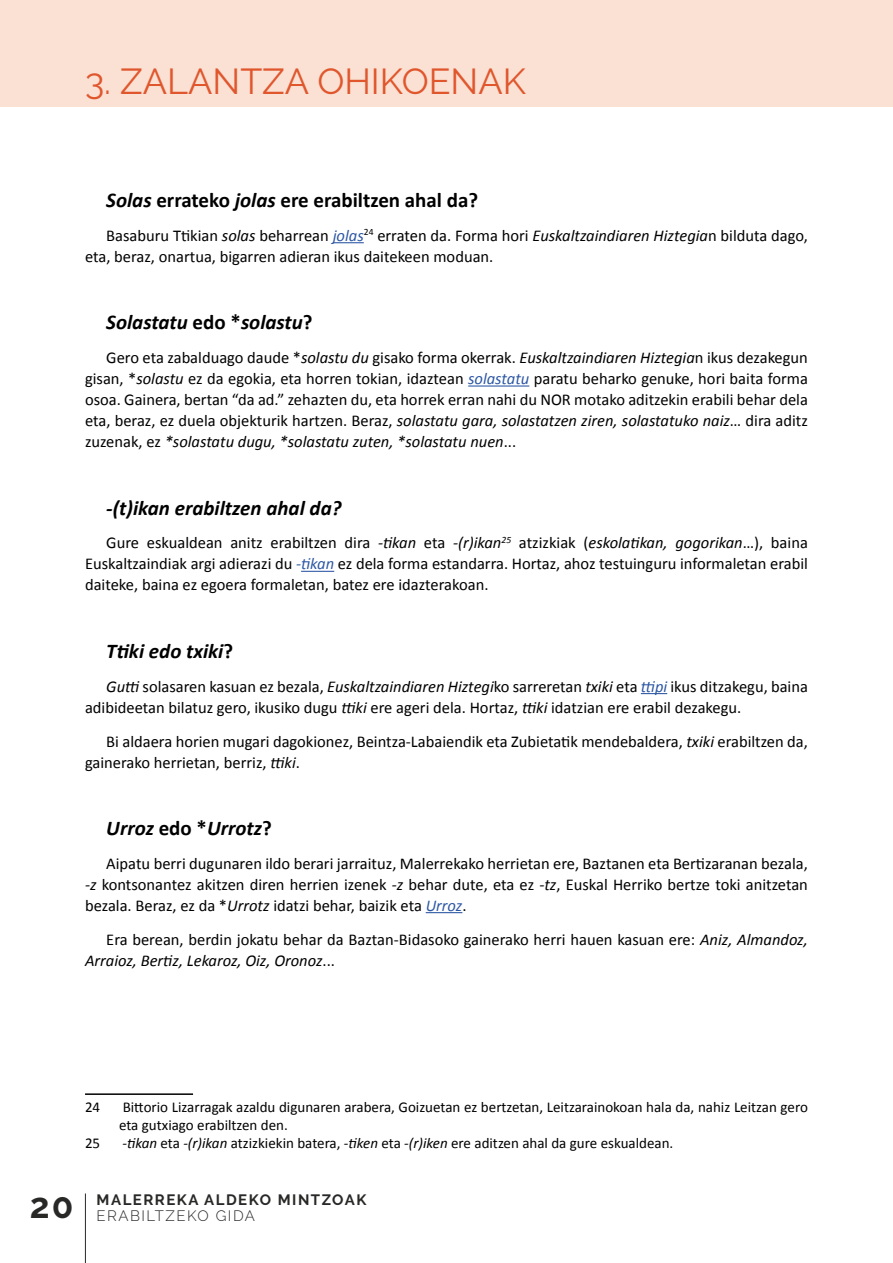
<style>
.page{position:relative;width:893px;height:1263px;background:#fff}
.page>*{position:absolute;margin:0;border:0;box-sizing:border-box;transform-origin:0 0}
.t1{font:36px "Raleway";color:#e0562d}
.t2{font:700 35.25px "Raleway";color:#282827}
.t3{font:italic 700 21px "Calibri";color:#000}
.t4{font:700 21px "Calibri";color:#000}
.t5{font:16.5px/21px "Calibri";color:#000}
.t6{font:15px/18px "Calibri";color:#000}
.t7{font:700 15px "Raleway";letter-spacing:.1em;color:#282827}
.t8{font:300 15px "Raleway";letter-spacing:.1em;color:#282827}
.s1{font-style:italic}
.s2{font-style:italic;color:#2d57a4}
.s3{font-style:normal}
</style>
<div class="page">
<hr style="left:333px;top:242px;width:31px;height:1px;background:#2d57a4">
<hr style="left:468px;top:385px;width:61px;height:2px;background:#2d57a4">
<hr style="left:301px;top:571px;width:33px;height:1px;background:#2d57a4">
<svg style="left:641px;top:693px;width:26px;height:1px"></svg>
<hr style="left:426px;top:912px;width:36px;height:1px;background:#2d57a4">
<hr style="left:85px;top:1093px;width:108px;height:2px;background:#000">
<div style="left:0;top:0;width:893px;height:106px;background:#fae1d3"></div>
<hr style="left:85px;top:1193px;width:1px;height:70px;background:#282827">
<h1 class="t1" style="left:85px;top:60px;width:442px">3. ZALANTZA OHIKOENAK</h1>
<p class="t4" style="left:106px;top:187px;width:373px"><span class="s1">Solas</span> errateko <span class="s1">jolas</span> ere erabiltzen ahal da?</p>
<p class="t5" style="left:85px;top:225px;width:724px;text-indent:21px">Basaburu Ttikian <span class="s1">solas</span> beharrean <span class="s2">jolas</span><sup>24</sup> erraten da. Forma hori <span class="s1">Euskaltzaindiaren Hiztegia</span>n bilduta dago, eta, beraz, onartua, bigarren adieran ikus daitekeen moduan.</p>
<p class="t3" style="left:106px;top:309px;width:208px">Solastatu <span class="s3">edo *</span>solastu<span class="s3">?</span></p>
<p class="t5" style="left:85px;top:347px;width:724px;text-align:justify;text-indent:21px">Gero eta zabalduago daude *<span class="s1">solastu du</span> gisako forma okerrak. <span class="s1">Euskaltzaindiaren Hiztegia</span>n ikus dezakegun gisan, *<span class="s1">solastu</span> ez da egokia, eta horren tokian, idaztean <span class="s2">solastatu</span> paratu beharko genuke, hori baita forma osoa. Gainera, bertan “da ad.” zehazten du, eta horrek erran nahi du NOR motako aditzekin erabili behar dela eta, beraz, ez duela objekturik hartzen. Beraz, <span class="s1">solastatu gara, solastatzen ziren, solastatuko naiz</span>… dira aditz zuzenak, ez <span class="s1">*solastatu dugu, *solastatu zuten, *solastatu nuen</span>...</p>
<p class="t3" style="left:106px;top:494px;width:237px">-(t)ikan erabiltzen ahal da?</p>
<p class="t5" style="left:85px;top:532px;width:724px;text-align:justify;text-indent:21px">Gure eskualdean anitz erabiltzen dira <span class="s1">-tikan</span> eta <span class="s1">-(r)ikan</span><sup>25</sup> atzizkiak (<span class="s1">eskolatikan, gogorikan</span>…), baina Euskaltzaindiak argi adierazi du <span class="s2">-tikan</span> ez dela forma estandarra. Hortaz, ahoz testuinguru informaletan erabil daiteke, baina ez egoera formaletan, batez ere idazterakoan.</p>
<p class="t3" style="left:106px;top:638px;width:128px">Ttiki edo txiki<span class="s3">?</span></p>
<p class="t5" style="left:85px;top:676px;width:724px;text-indent:21px"><span class="s1">Gutti</span> solasaren kasuan ez bezala, <span class="s1">Euskaltzaindiaren Hiztegi</span>ko sarreretan <span class="s1">txiki</span> eta <span class="s2">ttipi</span> ikus ditzakegu, baina adibideetan bilatuz gero, ikusiko dugu <span class="s1">ttiki</span> ere ageri dela. Hortaz, <span class="s1">ttiki</span> idatzian ere erabil dezakegu.</p>
<p class="t5" style="left:85px;top:730px;width:724px;text-indent:21px">Bi aldaera horien mugari dagokionez, Beintza-Labaiendik eta Zubietatik mendebaldera, <span class="s1">txiki</span> erabiltzen da, gainerako herrietan, berriz, <span class="s1">ttiki</span>.</p>
<p class="t3" style="left:106px;top:815px;width:167px">Urroz <span class="s3">edo *</span>Urrotz<span class="s3">?</span></p>
<p class="t5" style="left:85px;top:853px;width:724px;text-align:justify;text-indent:21px">Aipatu berri dugunaren ildo berari jarraituz, Malerrekako herrietan ere, Baztanen eta Bertizaranan bezala, <span class="s1">-z</span> kontsonantez akitzen diren herrien izenek <span class="s1">-z</span> behar dute, eta ez <span class="s1">-tz</span>, Euskal Herriko bertze toki anitzetan bezala. Beraz, ez da *<span class="s1">Urrotz</span> idatzi behar, baizik eta <span class="s2">Urroz</span>.</p>
<p class="t5" style="left:85px;top:929px;width:724px;text-indent:21px">Era berean, berdin jokatu behar da Baztan-Bidasoko gainerako herri hauen kasuan ere: <span class="s1">Aniz, Almandoz,<br>Arraioz, Bertiz, Lekaroz, Oiz, Oronoz</span>...</p>
<p class="t6" style="left:85px;top:1098px;width:17px">24</p>
<p class="t6" style="left:119px;top:1098px;width:690px">Bittorio Lizarragak azaldu digunaren arabera, Goizuetan ez bertzetan, Leitzarainokoan hala da, nahiz Leitzan gero eta gutxiago erabiltzen den.</p>
<p class="t6" style="left:85px;top:1134px;width:17px">25</p>
<p class="t6" style="left:122px;top:1134px;width:552px"><span class="s1">-tikan</span> eta <span class="s1">-(r)ikan</span> atzizkiekin batera, <span class="s1">-tiken</span> eta <span class="s1">-(r)iken</span> ere aditzen ahal da gure eskualdean.</p>
<h2 class="t2" style="left:30px;top:1185px;width:45px">20</h2>
<p class="t7" style="left:97px;top:1191px;width:271px">MALERREKA ALDEKO MINTZOAK</p>
<p class="t8" style="left:97px;top:1207px;width:160px">ERABILTZEKO GIDA</p>
</div>
